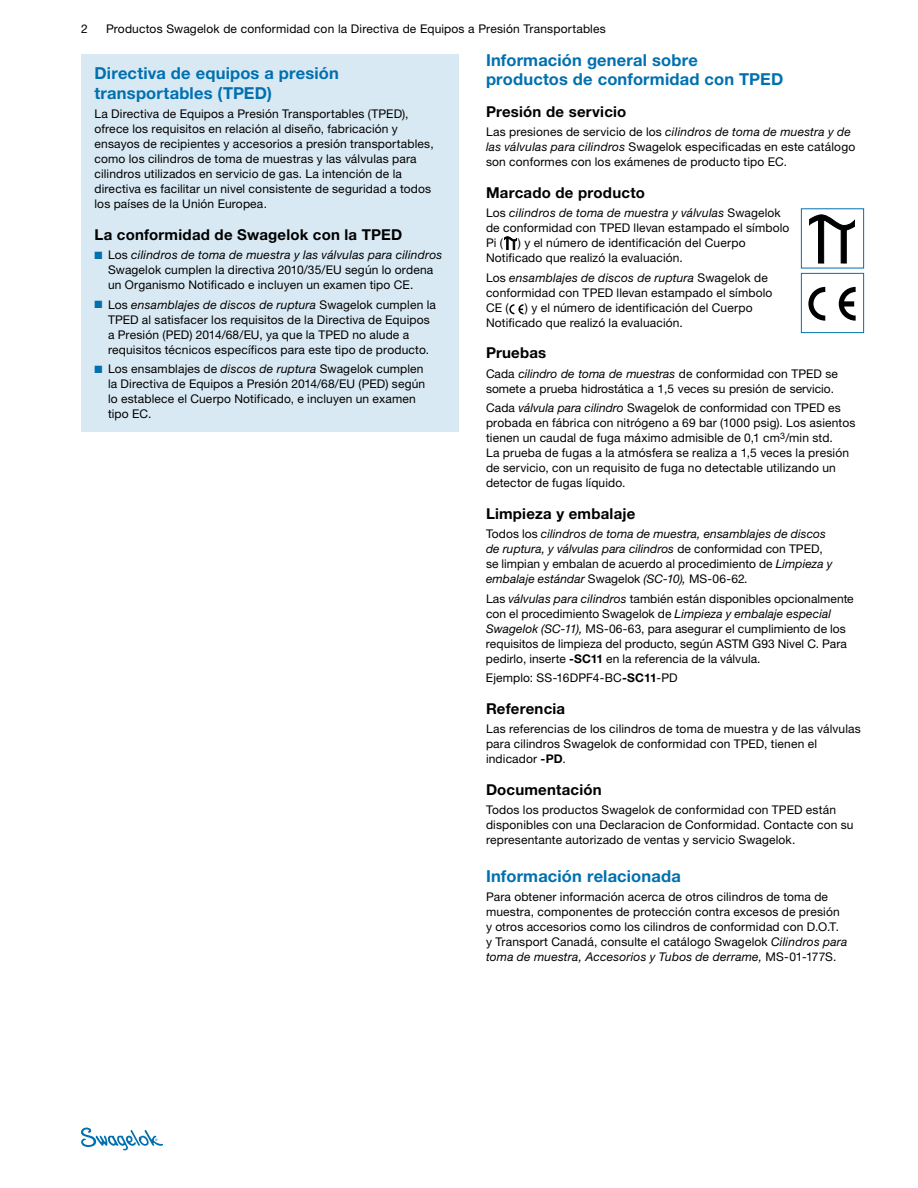
<style>
.page{position:relative;width:918px;height:1188px;background:#fff}
.page>*{position:absolute;margin:0;border:0;box-sizing:border-box;transform-origin:0 0}
.t1{font:700 16.5px/19.5px "Helvetica Neue LT Std";letter-spacing:.01em;color:#0070af}
.t2{font:700 15px "Helvetica Neue LT Std";letter-spacing:.015em;color:#000}
.t3{font:12px/15px "Helvetica Neue LT Std";letter-spacing:.01em;color:#000}
.t4{font:italic 12px/15px "Helvetica Neue LT Std";letter-spacing:.005em;color:#000}
.s1{font-style:italic}
.s2{color:#0070af}
.s3{font-style:normal}
.s4{font-weight:700}
</style>
<div class="page">
<svg style="left:81px;top:1128px;width:82px;height:22px"></svg>
<div style="left:81px;top:54px;width:378px;height:378px;background:#d9e9f3"></div>
<svg style="left:809px;top:215px;width:46px;height:48px"></svg>
<div style="left:801px;top:208px;width:63px;height:60px;border:1px solid #0070af"></div>
<svg style="left:839px;top:287px;width:17px;height:34px"></svg>
<svg style="left:808px;top:287px;width:17px;height:34px"></svg>
<div style="left:801px;top:273px;width:63px;height:60px;border:1px solid #0070af"></div>
<svg style="left:504px;top:237px;width:12px;height:13px"></svg>
<svg style="left:509px;top:304px;width:15px;height:10px"></svg>
<p class="t3" style="left:81px;top:22px;width:8px">2</p>
<p class="t3" style="left:106px;top:22px;width:501px">Productos Swagelok de conformidad con la Directiva de Equipos a Presión Transportables</p>
<h1 class="t1" style="left:486px;top:50px;width:299px">Información general sobre productos de conformidad con TPED</h1>
<p class="t2" style="left:486px;top:102px;width:142px">Presión de servicio</p>
<p class="t3" style="left:486px;top:124px;width:371px">Las presiones de servicio de los <span class="s1">cilindros de toma de muestra y de las válvulas para cilindros</span> Swagelok especificadas en este catálogo son conformes con los exámenes de producto tipo EC.</p>
<p class="t2" style="left:486px;top:183px;width:160px">Marcado de producto</p>
<p class="t3" style="left:486px;top:205px;width:305px">Los <span class="s1">cilindros de toma de muestra y válvulas</span> Swagelok de conformidad con TPED llevan estampado el símbolo<br>Pi (</p>
<h1 class="t1" style="left:94px;top:63px;width:246px">Directiva de equipos a presión transportables (TPED)</h1>
<p class="t3" style="left:94px;top:106px;width:341px">La Directiva de Equipos a Presión Transportables (TPED), ofrece los requisitos en relación al diseño, fabricación y ensayos de recipientes y accesorios a presión transportables, como los cilindros de toma de muestras y las válvulas para cilindros utilizados en servicio de gas. La intención de la directiva es facilitar un nivel consistente de seguridad a todos los países de la Unión Europea.</p>
<p class="t2" style="left:94px;top:225px;width:309px">La conformidad de Swagelok con la TPED</p>
<p class="t3" style="left:108px;top:247px;width:336px;text-indent:-14px"><span class="s2">■</span> Los <span class="s1">cilindros de toma de muestra y las válvulas para cilindros<br></span>Swagelok cumplen la directiva 2010/35/EU según lo ordena un Organismo Notificado e incluyen un examen tipo CE.</p>
<p class="t3" style="left:108px;top:297px;width:330px;text-indent:-14px"><span class="s2">■</span> Los <span class="s1">ensamblajes de discos de ruptura</span> Swagelok cumplen la TPED al satisfacer los requisitos de la Directiva de Equipos a Presión (PED) 2014/68/EU, ya que la TPED no alude a requisitos técnicos específicos para este tipo de producto.</p>
<p class="t3" style="left:108px;top:361px;width:319px;text-indent:-14px"><span class="s2">■</span> Los ensamblajes de <span class="s1">discos de ruptura</span> Swagelok cumplen la Directiva de Equipos a Presión 2014/68/EU (PED) según lo establece el Cuerpo Notificado, e incluyen un examen tipo EC.</p>
<p class="t3" style="left:486px;top:235px;width:261px;text-indent:32px">) y el número de identificación del Cuerpo<br>Notificado que realizó la evaluación.</p>
<p class="t3" style="left:486px;top:270px;width:288px">Los <span class="s1">ensamblajes de discos de ruptura</span> Swagelok de conformidad con TPED llevan estampado el símbolo<br>CE (</p>
<p class="t3" style="left:486px;top:300px;width:268px;text-indent:39px">) y el número de identificación del Cuerpo<br>Notificado que realizó la evaluación.</p>
<p class="t2" style="left:486px;top:344px;width:62px">Pruebas</p>
<p class="t3" style="left:486px;top:366px;width:354px">Cada <span class="s1">cilindro de toma de muestras</span> de conformidad con TPED se somete a prueba hidrostática a 1,5 veces su presión de servicio.</p>
<p class="t3" style="left:486px;top:400px;width:371px">Cada <span class="s1">válvula para cilindro</span> Swagelok de conformidad con TPED es probada en fábrica con nitrógeno a 69 bar (1000 psig). Los asientos tienen un caudal de fuga máximo admisible de 0,1 cm<sup>3</sup>/min std.<br>La prueba de fugas a la atmósfera se realiza a 1,5 veces la presión de servicio, con un requisito de fuga no detectable utilizando un detector de fugas líquido.</p>
<p class="t2" style="left:486px;top:504px;width:151px">Limpieza y embalaje</p>
<p class="t4" style="left:486px;top:526px;width:348px"><span class="s3">Todos los</span> cilindros de toma de muestra, ensamblajes de discos de ruptura, y válvulas para cilindros <span class="s3">de conformidad con TPED, se limpian y embalan de acuerdo al procedimiento de</span> Limpieza y embalaje estándar <span class="s3">Swagelok</span> (SC-10), <span class="s3">MS‑06‑62</span>.</p>
<p class="t3" style="left:486px;top:591px;width:369px">Las <span class="s1">válvulas para cilindros</span> también están disponibles opcionalmente con el procedimiento Swagelok de <span class="s1">Limpieza y embalaje especial Swagelok (SC-11),</span> MS-06-63, para asegurar el cumplimiento de los requisitos de limpieza del producto, según ASTM G93 Nivel C. Para pedirlo, inserte <span class="s4">-SC11</span> en la referencia de la válvula.</p>
<p class="t3" style="left:486px;top:670px;width:193px">Ejemplo: SS-16DPF4-BC<span class="s4">-SC11</span>-PD</p>
<p class="t2" style="left:486px;top:699px;width:81px">Referencia</p>
<p class="t3" style="left:486px;top:721px;width:376px">Las referencias de los cilindros de toma de muestra y de las válvulas para cilindros Swagelok de conformidad con TPED, tienen el indicador <span class="s4">-PD</span>.</p>
<p class="t2" style="left:486px;top:780px;width:117px">Documentación</p>
<p class="t3" style="left:486px;top:802px;width:369px">Todos los productos Swagelok de conformidad con TPED están disponibles con una Declaracion de Conformidad. Contacte con su representante autorizado de ventas y servicio Swagelok.</p>
<h1 class="t1" style="left:486px;top:866px;width:196px">Información relacionada</h1>
<p class="t3" style="left:486px;top:889px;width:363px">Para obtener información acerca de otros cilindros de toma de muestra, componentes de protección contra excesos de presión y otros accesorios como los cilindros de conformidad con D.O.T. y Transport Canadá, consulte el catálogo Swagelok <span class="s1">Cilindros para toma de muestra, Accesorios y Tubos de derrame,</span> MS-01-177S.</p>
</div>
